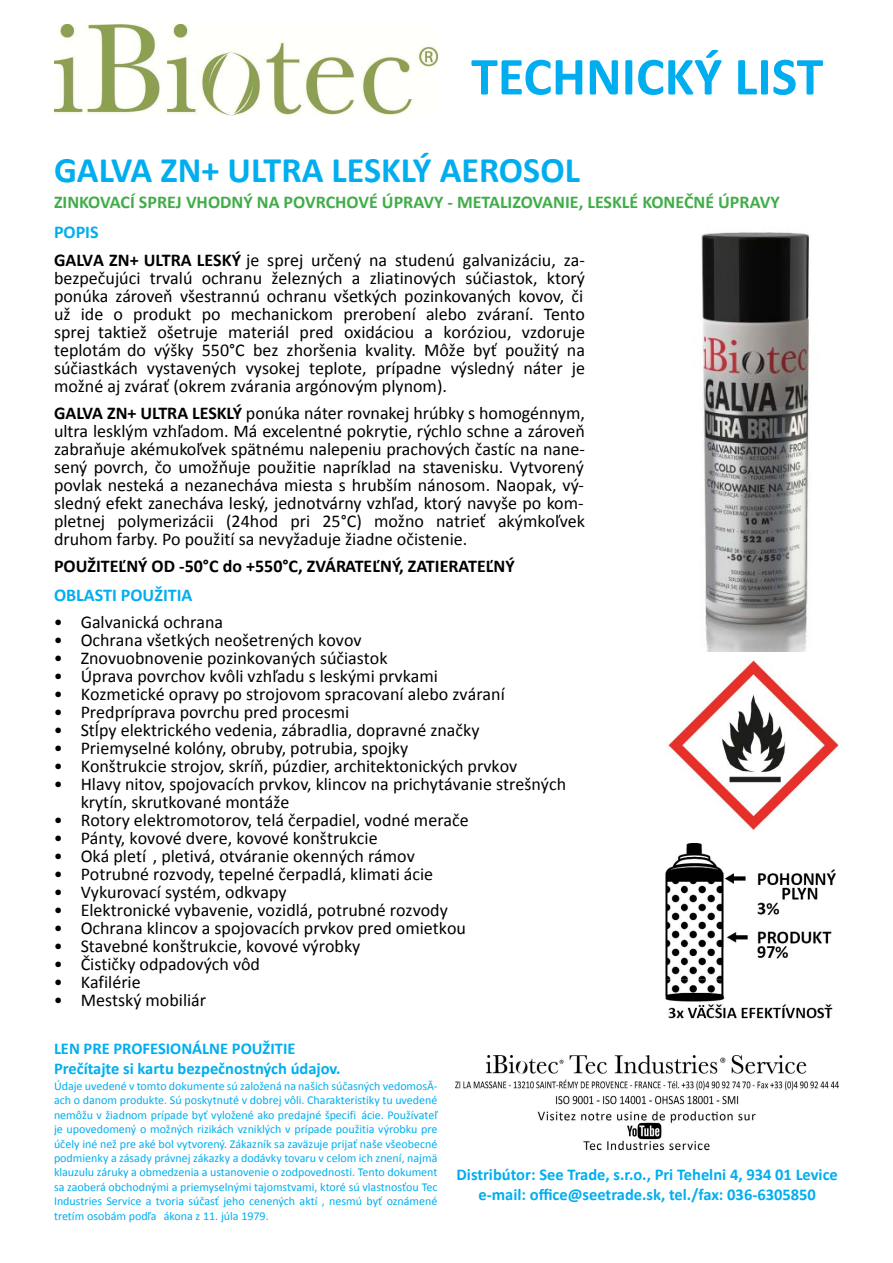
<style>
.page{position:relative;width:893px;height:1263px;background:#fff}
.page>*{position:absolute;margin:0;border:0;box-sizing:border-box;transform-origin:0 0}
.t1{font:700 54px "Calibri";color:#00aeef}
.t2{font:700 36px "Calibri";color:#00aeef}
.t3{font:18px/18px "Calibri";color:#000}
.t4{font:700 18px "Calibri";color:#41ad49}
.t5{font:700 18px "Calibri";color:#000}
.t6{font:700 18px "Calibri";color:#00aeef}
.t7{font:700 16.5px/19.8px "Calibri";color:#00aeef}
.t8{font:12px/14.4px "Calibri";color:#00aeef;text-align:justify}
.s1{font-weight:700;color:#00aeef}
.s2{font-weight:700}
</style>
<div class="page">
<img style="left:54px;top:24px;width:383px;height:92px">
<img style="left:455px;top:1055px;width:384px;height:96px">
<img style="left:701px;top:232px;width:109px;height:419px">
<img style="left:665px;top:843px;width:171px;height:176px">
<img style="left:668px;top:657px;width:171px;height:173px">
<h1 class="t1" style="left:471px;top:42px;width:354px">TECHNICKÝ LIST</h1>
<h2 class="t2" style="left:54px;top:147px;width:527px">GALVA ZN+ ULTRA LESKLÝ AEROSOL</h2>
<p class="t4" style="left:54px;top:191px;width:727px">ZINKOVACÍ SPREJ VHODNÝ NA POVRCHOVÉ ÚPRAVY - METALIZOVANIE, LESKLÉ KONEČNÉ ÚPRAVY</p>
<p class="t3" style="left:54px;top:218px;width:533px;line-height:28.2px"><span class="s1">POPIS<br></span><span class="s2">GALVA ZN+ ULTRA LESKÝ</span> je sprej určený na studenú galvanizáciu, za-</p>
<p class="t3" style="left:54px;top:269px;width:533px;text-align:justify">bezpečujúci trvalú ochranu železných a zliatinových súčiastok, ktorý ponúka zároveň všestrannú ochranu všetkých pozinkovaných kovov, či už ide o produkt po mechanickom prerobení alebo zváraní. Tento sprej taktiež ošetruje materiál pred oxidáciou a koróziou, vzdoruje teplotám do výšky 550°C bez zhoršenia kvality. Môže byť použitý na súčiastkách vystavených vysokej teplote, prípadne výsledný náter je možné aj zvárať (okrem zvárania argónovým plynom).</p>
<p class="t3" style="left:54px;top:404px;width:533px;text-align:justify"><span class="s2">GALVA ZN+ ULTRA LESKLÝ</span> ponúka náter rovnakej hrúbky s homogénnym, ultra lesklým vzhľadom. Má excelentné pokrytie, rýchlo schne a zároveň zabraňuje akémukoľvek spätnému nalepeniu prachových častíc na nane&shy;sený povrch, čo umožňuje použitie napríklad na stavenisku. Vytvorený povlak nesteká a nezanecháva miesta s hrubším nánosom. Naopak, vý&shy;sledný efekt zanecháva leský, jednotvárny vzhľad, ktorý navyše po kom&shy;pletnej polymerizácii (24hod pri 25°C) možno natrieť akýmkoľvek druhom farby. Po použití sa nevyžaduje žiadne očistenie.</p>
<p class="t5" style="left:54px;top:554px;width:462px">POUŽITEĽNÝ OD -50°C do +550°C, ZVÁRATEĽNÝ, ZATIERATEĽNÝ</p>
<p class="t6" style="left:54px;top:583px;width:140px">OBLASTI POUŽITIA</p>
<p class="t3" style="left:54px;top:613px;width:171px">• Galvanická ochrana</p>
<p class="t3" style="left:54px;top:631px;width:310px">• Ochrana všetkých neošetrených kovov</p>
<p class="t3" style="left:54px;top:649px;width:335px">• Znovuobnovenie pozinkovaných súčiastok</p>
<p class="t3" style="left:54px;top:667px;width:386px">• Úprava povrchov kvôli vzhľadu s leskými prvkami</p>
<p class="t3" style="left:54px;top:685px;width:453px">• Kozmetické opravy po strojovom spracovaní alebo zváraní</p>
<p class="t3" style="left:54px;top:703px;width:297px">• Predpríprava povrchu pred procesmi</p>
<p class="t3" style="left:54px;top:721px;width:427px">• Stĺpy elektrického vedenia, zábradlia, dopravné značky</p>
<p class="t3" style="left:54px;top:739px;width:356px">• Priemyselné kolóny, obruby, potrubia, spojky</p>
<p class="t3" style="left:54px;top:757px;width:465px">• Konštrukcie strojov, skríň, púzdier, architektonických prvkov</p>
<p class="t3" style="left:81px;top:775px;width:487px;text-indent:-27px">• Hlavy nitov, spojovacích prvkov, klincov na prichytávanie strešných krytín, skrutkované montáže</p>
<p class="t3" style="left:54px;top:811px;width:417px">• Rotory elektromotorov, telá čerpadiel, vodné merače</p>
<p class="t3" style="left:54px;top:829px;width:325px">• Pánty, kovové dvere, kovové konštrukcie</p>
<p class="t3" style="left:54px;top:847px;width:363px">• Oká pletí , pletivá, otváranie okenných rámov</p>
<p class="t3" style="left:54px;top:865px;width:381px">• Potrubné rozvody, tepelné čerpadlá, klimati ácie</p>
<p class="t3" style="left:54px;top:883px;width:234px">• Vykurovací systém, odkvapy</p>
<p class="t3" style="left:54px;top:901px;width:396px">• Elektronické vybavenie, vozidlá, potrubné rozvody</p>
<p class="t3" style="left:54px;top:919px;width:414px">• Ochrana klincov a spojovacích prvkov pred omietkou</p>
<p class="t3" style="left:54px;top:937px;width:308px">• Stavebné konštrukcie, kovové výrobky</p>
<p class="t3" style="left:54px;top:955px;width:208px">• Čističky odpadových vôd</p>
<p class="t3" style="left:54px;top:973px;width:89px">• Kafilérie</p>
<p class="t3" style="left:54px;top:991px;width:154px">• Mestský mobiliár</p>
<p class="t7" style="left:54px;top:1039px;width:288px">LEN PRE PROFESIONÁLNE POUŽITIE<br>Prečítajte si kartu bezpečnostných údajov.</p>
<p class="t8" style="left:54px;top:1079px;width:385px">Údaje uvedené v tomto dokumente sú založená na našich súčasných vedomosĀ&shy;ach o danom produkte. Sú poskytnuté v dobrej vôli. Charakteristiky tu uvedené nemôžu v žiadnom prípade byť vyložené ako predajné špecifi ácie. Používateľ je upovedomený o možných rizikách vzniklých v prípade použitia výrobku pre účely iné než pre aké bol vytvorený. Zákazník sa zaväzuje prijať naše všeobecné podmienky a zásady právnej zákazky a dodávky tovaru v celom ich znení, najmä klauzulu záruky a obmedzenia a ustanovenie o zodpovednosti. Tento dokument sa zaoberá obchodnými a priemyselnými tajomstvami, ktoré sú vlastnosťou Tec Industries Service a tvoria súčasť jeho cenených aktí , nesmú byť oznámené tretím osobám podľa ákona z 11. júla 1979.</p>
<p class="t7" style="left:457px;top:1164px;width:383px;text-align:center">Distribútor: See Trade, s.r.o., Pri Tehelni 4, 934 01 Levice e-mail: office@seetrade.sk, tel./fax: 036-6305850</p>
</div>
